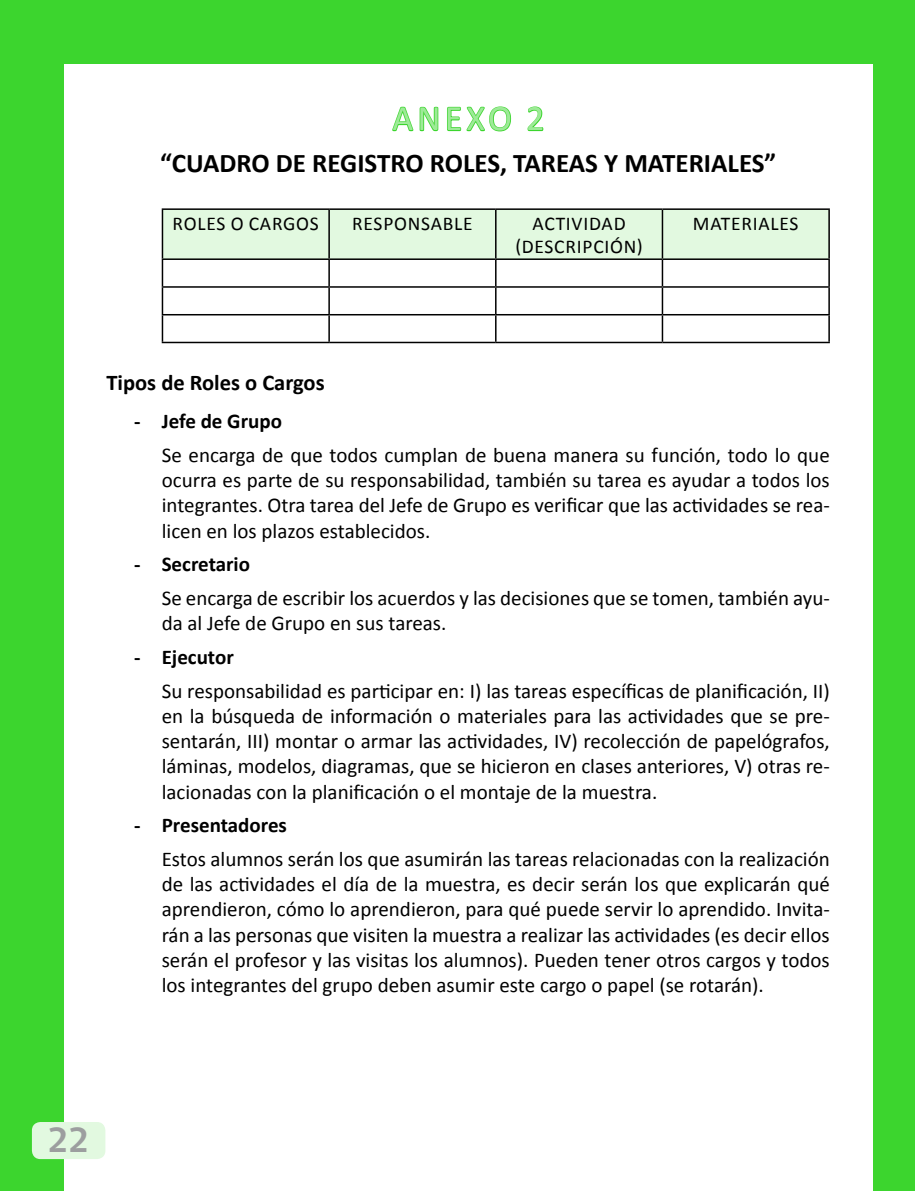
<style>
.page{position:relative;width:915px;height:1191px;background:#fff}
.page>*{position:absolute;margin:0;border:0;box-sizing:border-box;transform-origin:0 0}
.t1{font:36px "Calibri";letter-spacing:.115em;color:#9dea97}
.t2{font:700 36px "gob CL";color:#9c9e9f}
.t3{font:700 27px "Calibri";color:#000}
.t4{font:700 22.5px "Calibri";color:#000}
.t5{font:21px/25.2px "Calibri";color:#000;text-align:justify}
.t6{font:700 21px "Calibri";color:#000}
.t7{font:19.5px/23.4px "Calibri";letter-spacing:.04em;color:#000}
</style>
<div class="page">
<div style="left:0;top:0;width:64px;height:1191px;background:#3cd52e"></div>
<div style="left:0;top:0;width:914px;height:64px;background:#3cd52e"></div>
<div style="left:872px;top:0;width:42px;height:1191px;background:#3cd52e"></div>
<div style="left:32px;top:1122px;width:73px;height:37px;background:#e2f9e0;border-radius:9px"></div>
<svg style="left:392px;top:106px;width:47px;height:26px"></svg>
<svg style="left:447px;top:106px;width:65px;height:26px"></svg>
<svg style="left:527px;top:106px;width:17px;height:26px"></svg>
<hr style="left:162px;top:208px;width:167px;height:2px;background:#000">
<hr style="left:329px;top:208px;width:166px;height:2px;background:#000">
<hr style="left:495px;top:208px;width:167px;height:2px;background:#000">
<hr style="left:662px;top:208px;width:167px;height:2px;background:#000">
<svg style="left:162px;top:209px;width:667px;height:133px"></svg>
<hr style="left:162px;top:342px;width:167px;height:1px;background:#000">
<hr style="left:329px;top:342px;width:166px;height:1px;background:#000">
<hr style="left:495px;top:342px;width:167px;height:1px;background:#000">
<hr style="left:662px;top:342px;width:167px;height:1px;background:#000">
<h1 class="t1" style="left:392px;top:96px;width:154px">ANEXO 2</h1>
<p class="t3" style="left:160px;top:146px;width:617px">“CUADRO DE REGISTRO ROLES, TAREAS Y MATERIALES”</p>
<p class="t7" style="left:172px;top:212px;width:23px">Roles</p>
<p class="t7" style="left:231px;top:212px;width:31px">o cargos</p>
<p class="t7" style="left:352px;top:212px;width:23px">Responsable</p>
<p class="t7" style="left:515px;top:212px;width:40px;text-indent:17px">Actividad (Descripción</p>
<p class="t7" style="left:636px;top:235px;width:7px">)</p>
<p class="t7" style="left:692px;top:212px;width:29px">Materiales</p>
<p class="t4" style="left:106px;top:368px;width:220px">Tipos de Roles o Cargos</p>
<p class="t6" style="left:134px;top:408px;width:149px">- Jefe de Grupo</p>
<p class="t5" style="left:162px;top:442px;width:669px">Se encarga de que todos cumplan de buena manera su función, todo lo que ocurra es parte de su responsabilidad, también su tarea es ayudar a todos los integrantes. Otra tarea del Jefe de Grupo es verificar que las actividades se rea&shy;licen en los plazos establecidos.</p>
<p class="t6" style="left:134px;top:551px;width:117px">- Secretario</p>
<p class="t5" style="left:162px;top:585px;width:669px">Se encarga de escribir los acuerdos y las decisiones que se tomen, también ayu&shy;da al Jefe de Grupo en sus tareas.</p>
<p class="t6" style="left:134px;top:643px;width:101px">- Ejecutor</p>
<p class="t5" style="left:162px;top:678px;width:669px">Su responsabilidad es participar en: I) las tareas específicas de planificación, II) en la búsqueda de información o materiales para las actividades que se pre&shy;sentarán, III) montar o armar las actividades, IV) recolección de papelógrafos, láminas, modelos, diagramas, que se hicieron en clases anteriores, V) otras re&shy;lacionadas con la planificación o el montaje de la muestra.</p>
<p class="t6" style="left:134px;top:812px;width:154px">- Presentadores</p>
<p class="t5" style="left:162px;top:846px;width:669px">Estos alumnos serán los que asumirán las tareas relacionadas con la realización de las actividades el día de la muestra, es decir serán los que explicarán qué aprendieron, cómo lo aprendieron, para qué puede servir lo aprendido. Invita&shy;rán a las personas que visiten la muestra a realizar las actividades (es decir ellos serán el profesor y las visitas los alumnos). Pueden tener otros cargos y todos los integrantes del grupo deben asumir este cargo o papel (se rotarán).</p>
<h1 class="t2" style="left:47px;top:1115px;width:43px">22</h1>
</div>
